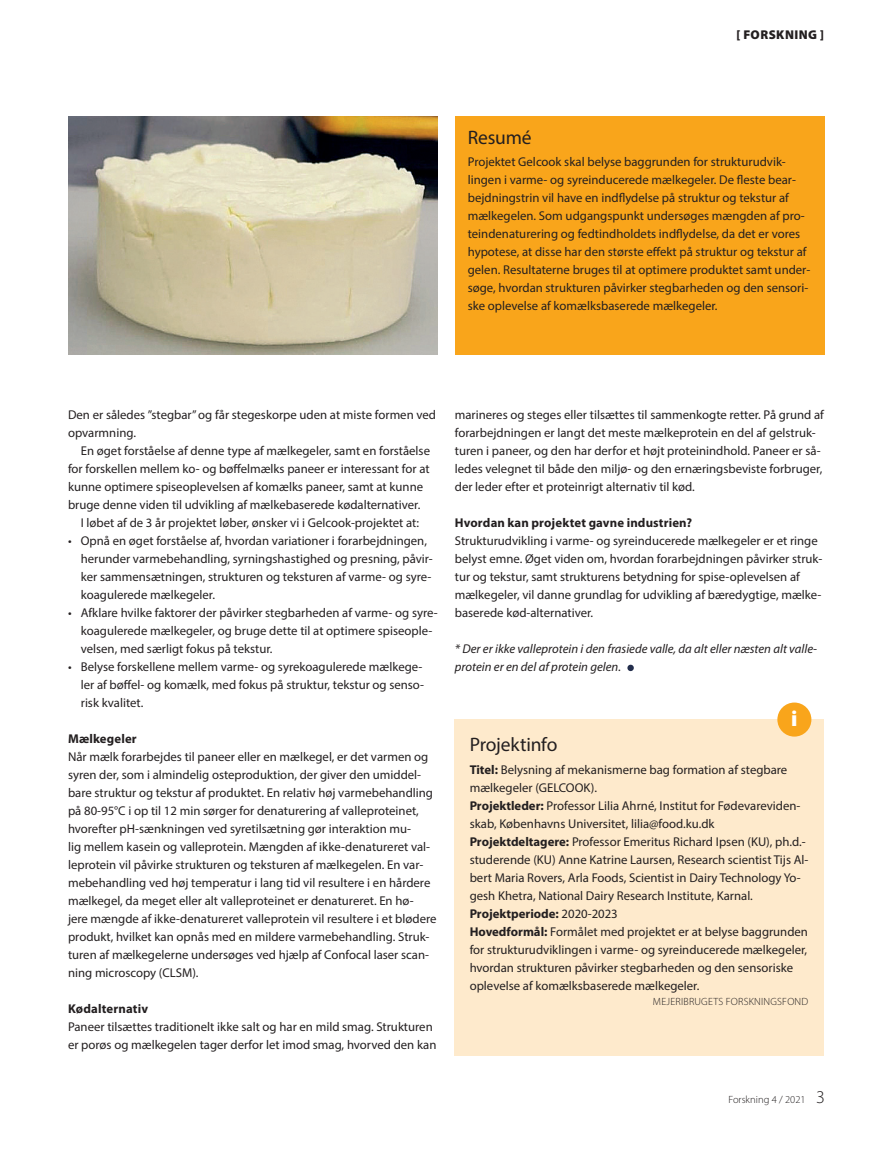
<style>
.page{position:relative;width:893px;height:1149px;background:#fff}
.page>*{position:absolute;margin:0;border:0;box-sizing:border-box;transform-origin:0 0}
.t1{font:900 21.75px "Myriad Pro";color:#fff}
.t2{font:19.5px "Myriad Pro";letter-spacing:-.01em;color:#231f20}
.t3{font:12.75px/18px "Myriad Pro";color:#231f20}
.t4{font:italic 12.75px/18px "Myriad Pro";color:#231f20}
.t5{font:700 12.75px "Myriad Pro";letter-spacing:.01em;color:#231f20}
.t6{font:900 12.75px "Myriad Pro";letter-spacing:.035em;color:#231f20}
.t7{font:300 10.5px "Myriad Pro";letter-spacing:.02em;color:#231f20}
.t8{font:300 10.5px "Myriad Pro";color:#231f20}
.s1{font-weight:700}
.s2{font-size:18px}
</style>
<div class="page">
<div style="left:455px;top:116px;width:370px;height:239px;background:#f9a51b"></div>
<svg style="left:627px;top:664px;width:7px;height:7px"></svg>
<div style="left:455px;top:719px;width:369px;height:336px;background:#feeacc"></div>
<div style="left:777px;top:702px;width:34px;height:34px;background:#f9a51b;border-radius:50%"></div>
<img style="left:68px;top:116px;width:370px;height:239px">
<p class="t6" style="left:737px;top:28px;width:89px">[ FORSKNING ]</p>
<h2 class="t2" style="left:468px;top:125px;width:65px">Resumé</h2>
<p class="t3" style="left:468px;top:152px;width:344px">Projektet Gelcook skal belyse baggrunden for strukturudvik&shy;lingen i varme- og syreinducerede mælkegeler. De fleste bear&shy;bejdningstrin vil have en indflydelse på struktur og tekstur af mælkegelen. Som udgangspunkt undersøges mængden af pro&shy;teindenaturering og fedtindholdets indflydelse, da det er vores hypotese, at disse har den største effekt på struktur og tekstur af gelen. Resultaterne bruges til at optimere produktet samt under&shy;søge, hvordan strukturen påvirker stegbarheden og den sensori&shy;ske oplevelse af komælksbaserede mælkegeler.</p>
<p class="t3" style="left:68px;top:405px;width:369px">Den er således ”stegbar” og får stegeskorpe uden at miste formen ved opvarmning.</p>
<p class="t3" style="left:81px;top:441px;width:351px">En øget forståelse af denne type af mælkegeler, samt en forståelse</p>
<p class="t3" style="left:68px;top:459px;width:363px">for forskellen mellem ko- og bøffelmælks paneer er interessant for at</p>
<p class="t3" style="left:68px;top:477px;width:357px">kunne optimere spiseoplevelsen af komælks paneer, samt at kunne</p>
<p class="t3" style="left:68px;top:495px;width:354px">bruge denne viden til udvikling af mælkebaserede kødalternativer.</p>
<p class="t3" style="left:81px;top:513px;width:340px">I løbet af de 3 år projektet løber, ønsker vi i Gelcook-projektet at:</p>
<p class="t3" style="left:81px;top:531px;width:354px;text-indent:-13px">• Opnå en øget forståelse af, hvordan variationer i forarbejdningen, herunder varmebehandling, syrningshastighed og presning, påvir&shy;ker sammensætningen, strukturen og teksturen af varme- og syre&shy;koagulerede mælkegeler.</p>
<p class="t3" style="left:81px;top:603px;width:358px;text-indent:-13px">• Afklare hvilke faktorer der påvirker stegbarheden af varme- og syre&shy;koagulerede mælkegeler, og bruge dette til at optimere spiseople&shy;velsen, med særligt fokus på tekstur.</p>
<p class="t3" style="left:81px;top:657px;width:345px;text-indent:-13px">• Belyse forskellene mellem varme- og syrekoagulerede mælkege&shy;ler af bøffel- og komælk, med fokus på struktur, tekstur og senso&shy;risk kvalitet.</p>
<p class="t5" style="left:68px;top:730px;width:70px">Mælkegeler</p>
<p class="t3" style="left:68px;top:747px;width:370px">Når mælk forarbejdes til paneer eller en mælkegel, er det varmen og syren der, som i almindelig osteproduktion, der giver den umiddel&shy;bare struktur og tekstur af produktet. En relativ høj varmebehandling på 80-95°C i op til 12 min sørger for denaturering af valleproteinet, hvorefter pH-sænkningen ved syretilsætning gør interaktion mu-<br>lig mellem kasein og valleprotein. Mængden af ikke-denatureret val&shy;leprotein vil påvirke strukturen og teksturen af mælkegelen. En var&shy;mebehandling ved høj temperatur i lang tid vil resultere i en hårdere mælkegel, da meget eller alt valleproteinet er denatureret. En hø&shy;jere mængde af ikke-denatureret valleprotein vil resultere i et blødere produkt, hvilket kan opnås med en mildere varmebehandling. Struk&shy;turen af mælkegelerne undersøges ved hjælp af Confocal laser scan&shy;ning microscopy (CLSM).</p>
<p class="t5" style="left:68px;top:1000px;width:82px">Kødalternativ</p>
<p class="t3" style="left:68px;top:1017px;width:370px">Paneer tilsættes traditionelt ikke salt og har en mild smag. Strukturen er porøs og mælkegelen tager derfor let imod smag, hvorved den kan</p>
<p class="t3" style="left:455px;top:405px;width:371px">marineres og steges eller tilsættes til sammenkogte retter. På grund af forarbejdningen er langt det meste mælkeprotein en del af gelstruk&shy;turen i paneer, og den har derfor et højt proteinindhold. Paneer er så&shy;ledes velegnet til både den miljø- og den ernæringsbeviste forbruger, der leder efter et proteinrigt alternativ til kød.</p>
<p class="t5" style="left:455px;top:514px;width:239px">Hvordan kan projektet gavne industrien?</p>
<p class="t3" style="left:455px;top:531px;width:369px">Strukturudvikling i varme- og syreinducerede mælkegeler er et ringe belyst emne. Øget viden om, hvordan forarbejdningen påvirker struk&shy;tur og tekstur, samt strukturens betydning for spise-oplevelsen af mælkegeler, vil danne grundlag for udvikling af bæredygtige, mælke&shy;baserede kød-alternativer.</p>
<p class="t4" style="left:455px;top:639px;width:364px">* Der er ikke valleprotein i den frasiede valle, da alt eller næsten alt valle&shy;protein er en del af protein gelen.</p>
<h1 class="t1" style="left:791px;top:706px;width:8px">i</h1>
<h2 class="t2" style="left:470px;top:732px;width:89px">Projektinfo</h2>
<p class="t3" style="left:470px;top:759px;width:340px"><span class="s1">Titel:</span> Belysning af mekanismerne bag formation af stegbare mælkegeler (GELCOOK).<br><span class="s1">Projektleder:</span> Professor Lilia Ahrné, Institut for Fødevareviden&shy;skab, Københavns Universitet, lilia@food.ku.dk <span class="s1">Projektdeltagere:</span> Professor Emeritus Richard Ipsen (KU), ph.d.- studerende (KU) Anne Katrine Laursen, Research scientist Tijs Al&shy;bert Maria Rovers, Arla Foods, Scientist in Dairy Technology Yo&shy;gesh Khetra, National Dairy Research Institute, Karnal.<br><span class="s1">Projektperiode:</span> 2020-2023<br><span class="s1">Hovedformål:</span> Formålet med projektet er at belyse baggrunden for strukturudviklingen i varme- og syreinducerede mælkegeler, hvordan strukturen påvirker stegbarheden og den sensoriske oplevelse af komælksbaserede mælkegeler.</p>
<p class="t7" style="left:653px;top:995px;width:157px">MEJERIBRUGETS FORSKNINGSFOND</p>
<p class="t8" style="left:728px;top:1093px;width:98px">Forskning 4 / 2021 <span class="s2">3</span></p>
</div>
